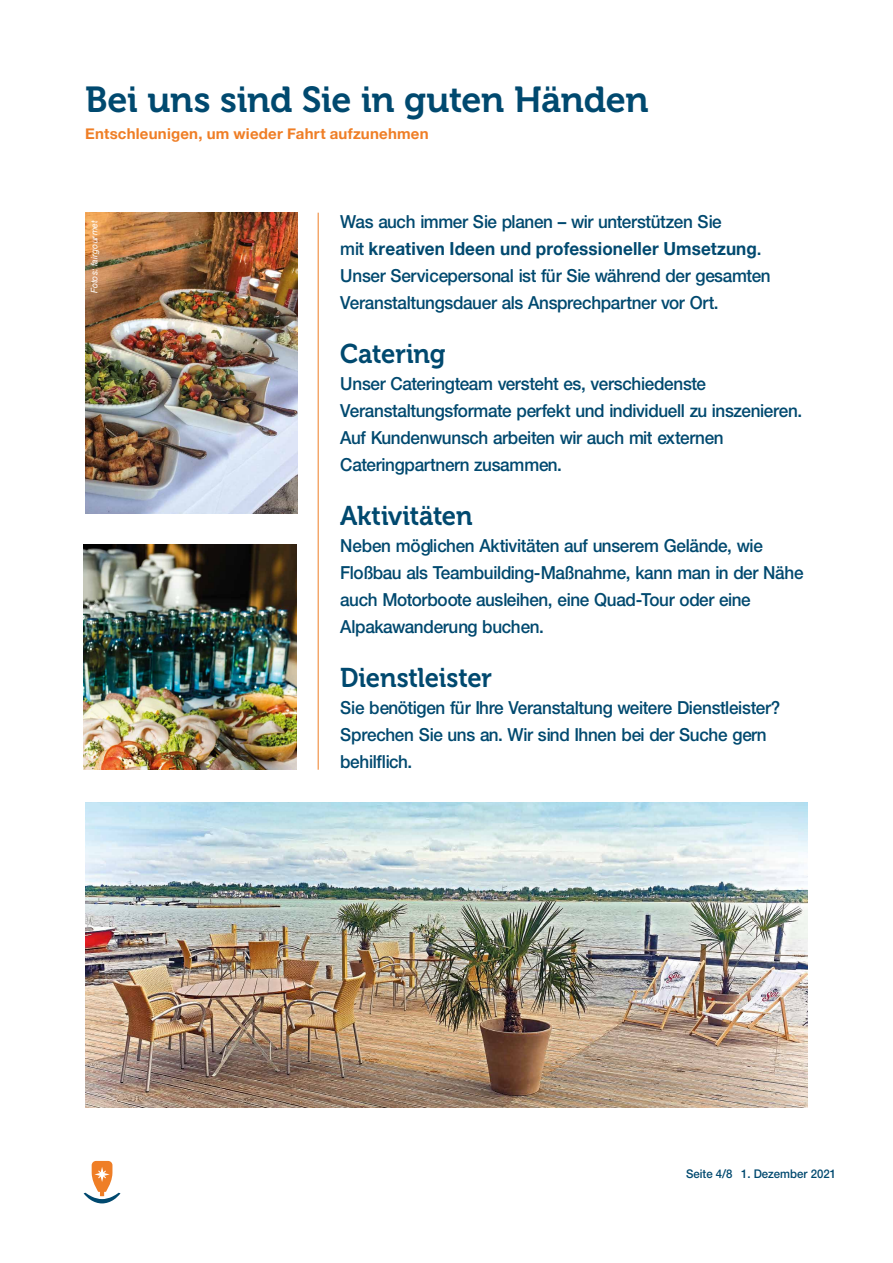
<style>
.page{position:relative;width:893px;height:1263px;background:#fff}
.page>*{position:absolute;margin:0;border:0;box-sizing:border-box;transform-origin:0 0}
.t1{font:36px "Museo 700";letter-spacing:-.01em;color:#00496f}
.t2{font:27px "Museo 700";letter-spacing:-.005em;color:#00496f;scale:.95 1}
.t3{font:500 18px/27px "Helvetica Neue";letter-spacing:-.02em;color:#00496f;scale:.95 1}
.t4{font:700 15px "Helvetica Neue";letter-spacing:.015em;color:#ef7e26}
.t5{font:500 12px "Helvetica Neue";color:#00496f;scale:.95 1}
.t6{font:italic 9px "Helvetica Neue";letter-spacing:.025em;color:#fff;scale:.95 1}
.s1{font-weight:700}
</style>
<div class="page">
<svg style="left:84px;top:1161px;width:36px;height:42px"></svg>
<img style="left:85px;top:213px;width:213px;height:300px">
<img style="left:84px;top:544px;width:212px;height:226px">
<hr style="left:318px;top:213px;width:1px;height:557px;background:#ef7e26">
<img style="left:85px;top:802px;width:723px;height:305px">
<h1 class="t1" style="left:85px;top:80px;width:565px">Bei uns sind Sie in guten Händen</h1>
<p class="t4" style="left:85px;top:122px;width:345px">Entschleunigen, um wieder Fahrt aufzunehmen</p>
<p class="t6" style="left:88px;top:293px;width:78px;rotate:-90deg">Fotos: fairgourmet</p>
<p class="t3" style="left:340px;top:208px;width:455px">Was auch immer Sie planen – wir unterstützen Sie<br>mit <span class="s1">kreativen Ideen und professioneller Umsetzung</span>.<br>Unser Servicepersonal ist für Sie während der gesamten Veranstaltungsdauer als Ansprechpartner vor Ort.</p>
<h2 class="t2" style="left:340px;top:339px;width:112px">Catering</h2>
<p class="t3" style="left:340px;top:370px;width:488px">Unser Cateringteam versteht es, verschiedenste Veranstaltungsformate perfekt und individuell zu inszenieren.<br>Auf Kundenwunsch arbeiten wir auch mit externen Cateringpartnern zusammen.</p>
<h2 class="t2" style="left:340px;top:501px;width:141px">Aktivitäten</h2>
<p class="t3" style="left:340px;top:532px;width:489px">Neben möglichen Aktivitäten auf unserem Gelände, wie Floßbau als Teambuilding-Maßnahme, kann man in der Nähe auch Motorboote ausleihen, eine Quad-Tour oder eine Alpakawanderung buchen.</p>
<h2 class="t2" style="left:340px;top:663px;width:161px">Dienstleister</h2>
<p class="t3" style="left:340px;top:694px;width:465px">Sie benötigen für Ihre Veranstaltung weitere Dienstleister?<br>Sprechen Sie uns an. Wir sind Ihnen bei der Suche gern behilflich.</p>
<p class="t5" style="left:686px;top:1166px;width:159px">Seite 4/8 1. Dezember 2021</p>
</div>
